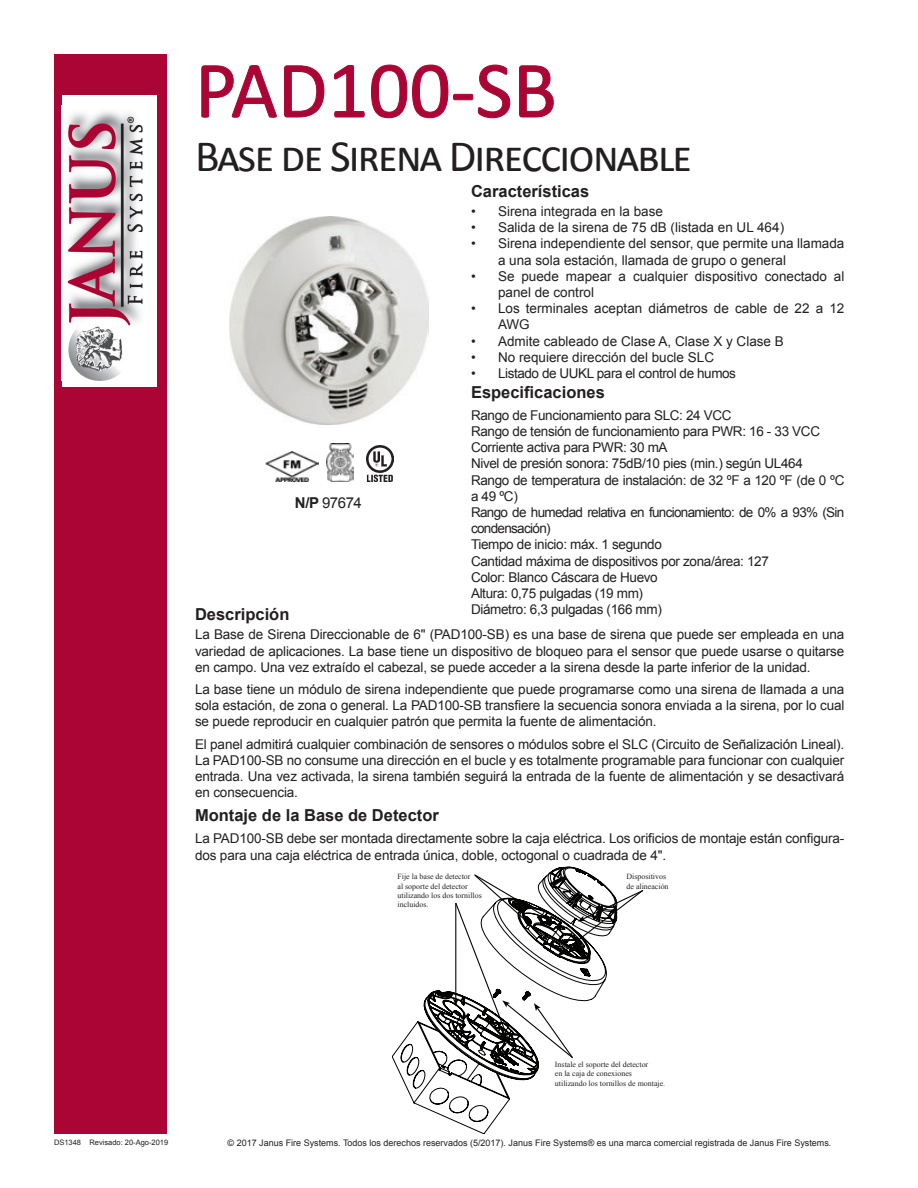
<style>
.page{position:relative;width:918px;height:1188px;background:#fff}
.page>*{position:absolute;margin:0;border:0;box-sizing:border-box;transform-origin:0 0}
.t1{font:81px "Calibri";color:#ab0535}
.t2{font:45px "Calibri";letter-spacing:-.04em;color:#231f20}
.t3{font:700 16.5px "Arial";color:#231f20}
.t4{font:15px "Arial";letter-spacing:-.03em;color:#231f20}
.t5{font:13.5px/16.2px "Arial";letter-spacing:-.01em;color:#231f20}
.t6{font:13.5px "Arial";letter-spacing:-.03em;color:#231f20}
.t7{font:9px "Arial";color:#231f20}
.t8{font:7.8px/9.3px "Times New Roman";color:#231f20}
.t9{font:7.5px "Arial";color:#231f20}
.s1{font-weight:700}
</style>
<div class="page">
<div style="left:54px;top:54px;width:112px;height:1080px;background:#ab0535"></div>
<div style="left:62px;top:95px;width:95px;height:292px;background:#fff"></div>
<img style="left:67px;top:111px;width:76px;height:269px">
<svg style="left:201px;top:65px;width:76px;height:53px"></svg>
<svg style="left:284px;top:65px;width:41px;height:53px"></svg>
<svg style="left:334px;top:65px;width:31px;height:53px"></svg>
<svg style="left:371px;top:64px;width:140px;height:55px"></svg>
<svg style="left:519px;top:65px;width:35px;height:53px"></svg>
<img style="left:230px;top:216px;width:199px;height:209px">
<svg style="left:392px;top:1021px;width:118px;height:113px"></svg>
<svg style="left:421px;top:867px;width:223px;height:217px"></svg>
<img style="left:366px;top:446px;width:27px;height:36px">
<img style="left:327px;top:444px;width:27px;height:38px">
<img style="left:265px;top:452px;width:54px;height:30px">
<h1 class="t1" style="left:195px;top:39px;width:363px">PAD100-SB</h1>
<h2 class="t2" style="left:195px;top:128px;width:499px">Base de Sirena Direccionable</h2>
<p class="t4" style="left:295px;top:493px;width:69px"><span class="s1">N/P</span> 97674</p>
<p class="t3" style="left:195px;top:603px;width:96px">Descripción</p>
<p class="t3" style="left:471px;top:180px;width:120px">Características</p>
<p class="t5" style="left:471px;top:203px;width:194px">• Sirena integrada en la base</p>
<p class="t5" style="left:471px;top:220px;width:315px">• Salida de la sirena de 75 dB (listada en UL 464)</p>
<p class="t5" style="left:498px;top:236px;width:348px;text-indent:-27px">• Sirena independiente del sensor, que permite una llamada a una sola estación, llamada de grupo o general</p>
<p class="t5" style="left:498px;top:268px;width:348px;text-indent:-27px">• Se puede mapear a cualquier dispositivo conectado al panel de control</p>
<p class="t5" style="left:498px;top:301px;width:348px;text-indent:-27px">• Los terminales aceptan diámetros de cable de 22 a 12<br>AWG</p>
<p class="t5" style="left:471px;top:333px;width:314px">• Admite cableado de Clase A, Clase X y Clase B</p>
<p class="t5" style="left:471px;top:349px;width:245px">• No requiere dirección del bucle SLC</p>
<p class="t6" style="left:471px;top:364px;width:267px">• Listado de UUKL para el control de humos</p>
<p class="t5" style="left:471px;top:407px;width:375px">Rango de Funcionamiento para SLC: 24 VCC<br>Rango de tensión de funcionamiento para PWR: 16 - 33 VCC Corriente activa para PWR: 30 mA<br>Nivel de presión sonora: 75dB/10 pies (min.) según UL464<br>Rango de temperatura de instalación: de 32 ºF a 120 ºF (de 0 ºC a 49 ºC)<br>Rango de humedad relativa en funcionamiento: de 0% a 93% (Sin condensación)<br>Tiempo de inicio: máx. 1 segundo<br>Cantidad máxima de dispositivos por zona/área: 127<br>Color: Blanco Cáscara de Huevo<br>Altura: 0,75 pulgadas (19 mm)<br>Diámetro: 6,3 pulgadas (166 mm)</p>
<p class="t3" style="left:471px;top:381px;width:135px">Especificaciones</p>
<p class="t5" style="left:195px;top:627px;width:651px;text-align:justify">La Base de Sirena Direccionable de 6" (PAD100-SB) es una base de sirena que puede ser empleada en una variedad de aplicaciones. La base tiene un dispositivo de bloqueo para el sensor que puede usarse o quitarse en campo. Una vez extraído el cabezal, se puede acceder a la sirena desde la parte inferior de la unidad.</p>
<p class="t5" style="left:195px;top:681px;width:651px;text-align:justify">La base tiene un módulo de sirena independiente que puede programarse como una sirena de llamada a una sola estación, de zona o general. La PAD100-SB transfiere la secuencia sonora enviada a la sirena, por lo cual se puede reproducir en cualquier patrón que permita la fuente de alimentación.</p>
<p class="t5" style="left:195px;top:736px;width:651px;text-align:justify">El panel admitirá cualquier combinación de sensores o módulos sobre el SLC (Circuito de Señalización Lineal).<br>La PAD100-SB no consume una dirección en el bucle y es totalmente programable para funcionar con cualquier entrada. Una vez activada, la sirena también seguirá la entrada de la fuente de alimentación y se desactivará en consecuencia.</p>
<p class="t3" style="left:195px;top:804px;width:245px">Montaje de la Base de Detector</p>
<p class="t5" style="left:195px;top:831px;width:651px">La PAD100-SB debe ser montada directamente sobre la caja eléctrica. Los orificios de montaje están configura&shy;dos para una caja eléctrica de entrada única, doble, octogonal o cuadrada de 4".</p>
<p class="t8" style="left:398px;top:872px;width:86px">Fije la base de detector<br>al soporte del detector utilizando los dos tornillos incluidos.</p>
<p class="t8" style="left:627px;top:872px;width:44px">Dispositivos de alineación</p>
<p class="t9" style="left:54px;top:1138px;width:116px">DS1348 Revisado: 20-Ago-2019</p>
<p class="t8" style="left:555px;top:1060px;width:112px">Instale el soporte del detector<br>en la caja de conexiones utilizando los tornillos de montaje.</p>
<p class="t7" style="left:228px;top:1137px;width:605px">© 2017 Janus Fire Systems. Todos los derechos reservados (5/2017). Janus Fire Systems® es una marca comercial registrada de Janus Fire Systems.</p>
</div>
